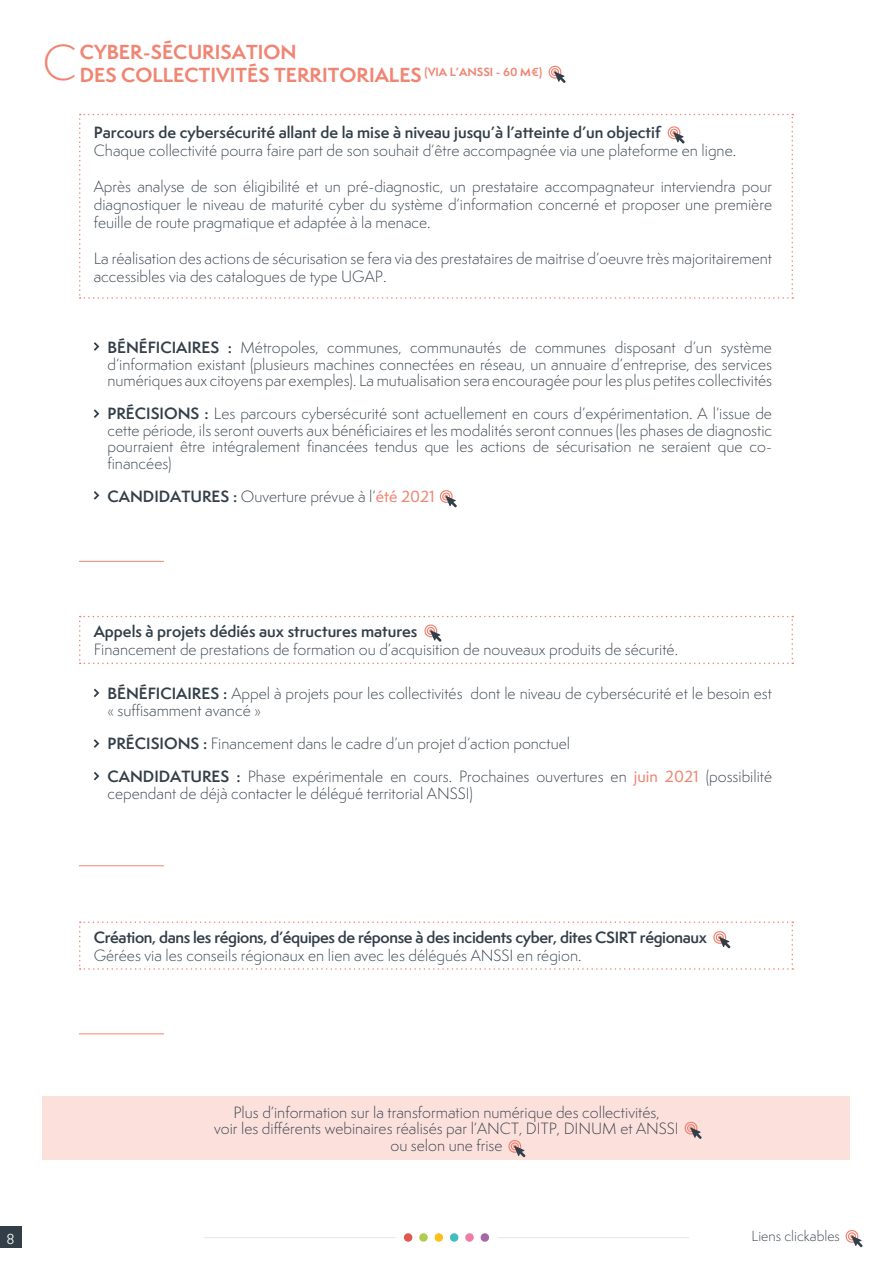
<style>
.page{position:relative;width:893px;height:1263px;background:#fff}
.page>*{position:absolute;margin:0;border:0;box-sizing:border-box;transform-origin:0 0}
.t1{font:300 46.5px "Semplicita Pro";color:#f08573}
.t2{font:700 18.75px/22.5px "Semplicita Pro";color:#f08573}
.t3{font:300 15px/16.5px "Semplicita Pro";color:#323e48;text-align:justify}
.t4{font:600 15px "Semplicita Pro";color:#323e48}
.t5{font:600 15px "Semplicita Pro";letter-spacing:-.025em;color:#323e48}
.t6{font:300 13.5px "Semplicita Pro";color:#323e48}
.t7{font:13.5px "Semplicita Pro";color:#fff}
.t8{font:700 10.95px "Semplicita Pro";color:#f08573}
.s1{font-weight:600}
.s2{font-weight:500;color:#f08573}
</style>
<div class="page">
<div style="left:0;top:1227px;width:21px;height:21px;background:#323e48"></div>
<hr style="left:498px;top:1237px;width:191px;height:1px;background:#e6e5e8">
<hr style="left:204px;top:1237px;width:191px;height:1px;background:#e6e5e8">
<div style="left:404px;top:1233px;width:8px;height:9px;background:#de5750;border-radius:50%"></div>
<div style="left:419px;top:1233px;width:9px;height:9px;background:#aecc50;border-radius:50%"></div>
<div style="left:435px;top:1233px;width:8px;height:9px;background:#fcc01a;border-radius:50%"></div>
<div style="left:450px;top:1233px;width:8px;height:9px;background:#44bac2;border-radius:50%"></div>
<div style="left:465px;top:1233px;width:9px;height:9px;background:#ef7da1;border-radius:50%"></div>
<div style="left:481px;top:1233px;width:8px;height:9px;background:#a468a9;border-radius:50%"></div>
<svg style="left:94px;top:342px;width:5px;height:9px"></svg>
<svg style="left:94px;top:689px;width:5px;height:8px"></svg>
<svg style="left:94px;top:739px;width:5px;height:9px"></svg>
<svg style="left:94px;top:772px;width:5px;height:8px"></svg>
<svg style="left:94px;top:409px;width:5px;height:9px"></svg>
<svg style="left:94px;top:491px;width:5px;height:9px"></svg>
<hr style="left:79px;top:865px;width:85px;height:1px;background:#f08573">
<hr style="left:79px;top:1033px;width:85px;height:1px;background:#f08573">
<hr style="left:79px;top:561px;width:85px;height:1px;background:#f08573">
<div style="left:43px;top:1096px;width:807px;height:64px;background:#fbe0dc"></div>
<svg style="left:684px;top:1121px;width:18px;height:18px"></svg>
<svg style="left:508px;top:1140px;width:17px;height:17px"></svg>
<svg style="left:548px;top:65px;width:18px;height:18px"></svg>
<svg style="left:79px;top:114px;width:714px;height:185px"></svg>
<svg style="left:439px;top:490px;width:18px;height:17px"></svg>
<svg style="left:79px;top:616px;width:714px;height:48px"></svg>
<svg style="left:79px;top:921px;width:714px;height:49px"></svg>
<svg style="left:845px;top:1230px;width:18px;height:17px"></svg>
<p class="t2" style="left:80px;top:41px;width:344px">CYBER-SÉCURISATION<br>DES COLLECTIVITÉS TERRITORIALES</p>
<h1 class="t1" style="left:43px;top:31px;width:36px">C</h1>
<p class="t8" style="left:424px;top:63px;width:119px">(VIA L’ANSSI - 60 M€)</p>
<p class="t4" style="left:94px;top:121px;width:568px">Parcours de cybersécurité allant de la mise à niveau jusqu’à l’atteinte d’un objectif</p>
<p class="t3" style="left:94px;top:142px;width:644px">Chaque collectivité pourra faire part de son souhait d’être accompagnée via une plateforme en ligne.</p>
<p class="t3" style="left:94px;top:177px;width:680px;line-height:18px">Après analyse de son éligibilité et un pré-diagnostic, un prestataire accompagnateur interviendra pour diagnostiquer le niveau de maturité cyber du système d’information concerné et proposer une première feuille de route pragmatique et adaptée à la menace.</p>
<p class="t3" style="left:94px;top:249px;width:680px;line-height:18px">La réalisation des actions de sécurisation se fera via des prestataires de maitrise d’oeuvre très majoritairement accessibles via des catalogues de type UGAP.</p>
<p class="t3" style="left:107px;top:339px;width:666px"><span class="s1">BÉNÉFICIAIRES :</span> Métropoles, communes, communautés de communes disposant d’un système d’information existant (plusieurs machines connectées en réseau, un annuaire d’entreprise, des services numériques aux citoyens par exemples). La mutualisation sera encouragée pour les plus petites collectivités</p>
<p class="t3" style="left:107px;top:405px;width:666px"><span class="s1">PRÉCISIONS :</span> Les parcours cybersécurité sont actuellement en cours d’expérimentation. A l’issue de cette période, ils seront ouverts aux bénéficiaires et les modalités seront connues (les phases de diagnostic pourraient être intégralement financées tendus que les actions de sécurisation ne seraient que co&shy;financées)</p>
<p class="t3" style="left:107px;top:488px;width:329px"><span class="s1">CANDIDATURES :</span> Ouverture prévue à l’<span class="s2">été 2021</span></p>
<p class="t4" style="left:94px;top:620px;width:325px">Appels à projets dédiés aux structures matures</p>
<p class="t3" style="left:94px;top:641px;width:586px">Financement de prestations de formation ou d’acquisition de nouveaux produits de sécurité.</p>
<p class="t3" style="left:107px;top:686px;width:666px"><span class="s1">BÉNÉFICIAIRES :</span> Appel à projets pour les collectivités dont le niveau de cybersécurité et le besoin est « suffisamment avancé »</p>
<p class="t3" style="left:107px;top:735px;width:464px"><span class="s1">PRÉCISIONS :</span> Financement dans le cadre d’un projet d’action ponctuel</p>
<p class="t3" style="left:107px;top:768px;width:666px"><span class="s1">CANDIDATURES :</span> Phase expérimentale en cours. Prochaines ouvertures en <span class="s2">juin 2021</span> (possibilité cependant de déjà contacter le délégué territorial ANSSI)</p>
<p class="t5" style="left:94px;top:926px;width:615px">Création, dans les régions, d’équipes de réponse à des incidents cyber, dites CSIRT régionaux</p>
<p class="t3" style="left:94px;top:947px;width:489px">Gérées via les conseils régionaux en lien avec les délégués ANSSI en région.</p>
<p class="t7" style="left:7px;top:1229px;width:10px">8</p>
<p class="t3" style="left:214px;top:1104px;width:466px;text-align:center">Plus d’information sur la transformation numérique des collectivités,<br>voir les différents webinaires réalisés par l’ANCT, DITP, DINUM et ANSSI ou selon une frise</p>
<p class="t6" style="left:752px;top:1227px;width:90px">Liens clickables</p>
</div>
